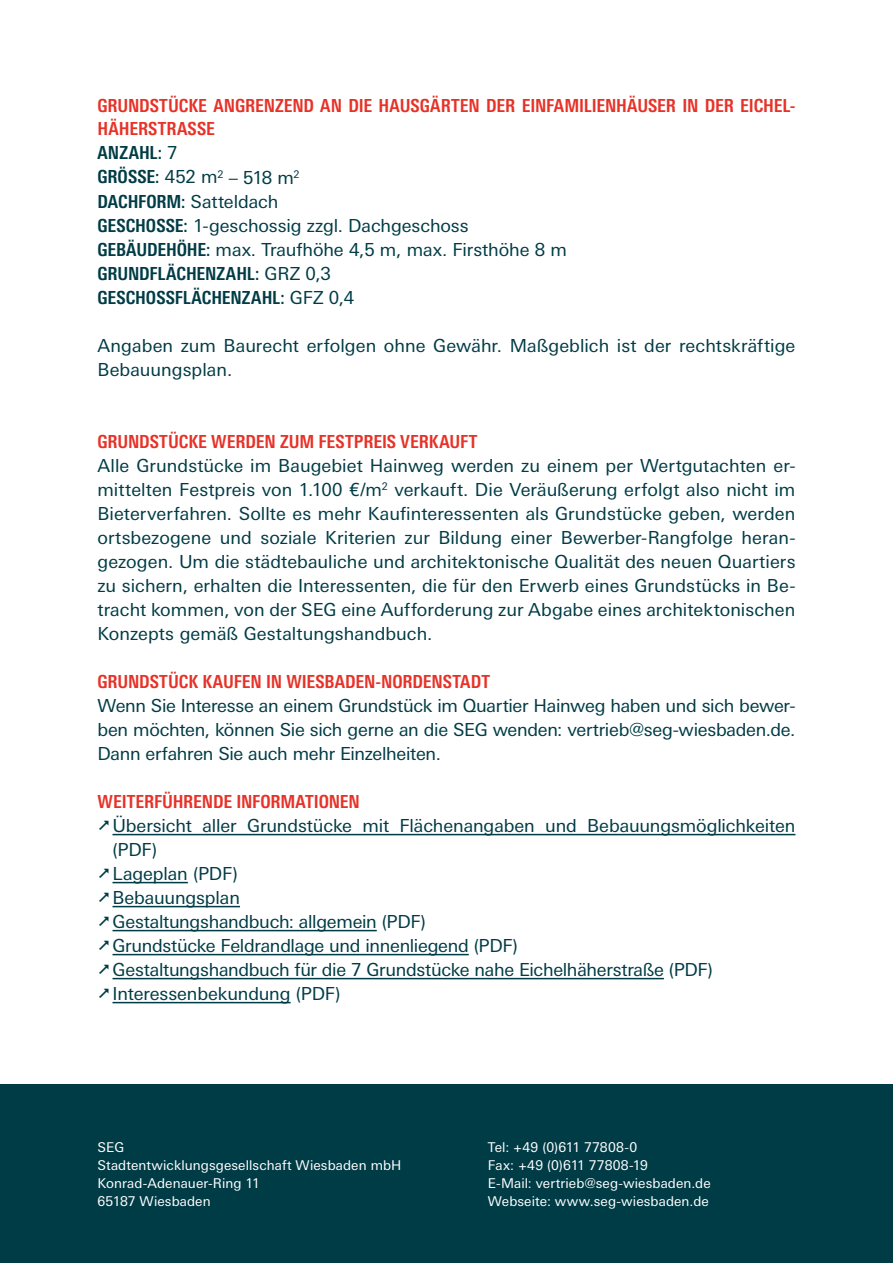
<style>
.page{position:relative;width:893px;height:1263px;background:#fff}
.page>*{position:absolute;margin:0;border:0;box-sizing:border-box;transform-origin:0 0}
.t1{font:18px/24px "LT Univers Basic";letter-spacing:-.01em;color:#003c46}
.t2{font:700 condensed 18px/24px "LT Univers";letter-spacing:-.005em;color:#e73228}
.t3{font:700 condensed 18px/24px "LT Univers";letter-spacing:-.005em;color:#003c46}
.t4{font:13.5px/18px "LT Univers Basic";letter-spacing:.005em;color:#fff}
.s1{color:#003c46}
.s2{font-family:"LT Univers Basic";font-weight:400;font-stretch:normal;color:#003c46}
.s3{font-family:"LT Univers";font-weight:700;font-stretch:condensed}
.s4{font-family:"LT Univers Basic";font-weight:400;font-stretch:normal}
.s5{font-family:"Arrows"}
</style>
<div class="page">
<hr style="left:112px;top:834px;width:683px;height:1px;background:#003c46">
<hr style="left:112px;top:882px;width:76px;height:1px;background:#003c46">
<hr style="left:112px;top:906px;width:128px;height:1px;background:#003c46">
<hr style="left:112px;top:930px;width:265px;height:1px;background:#003c46">
<hr style="left:112px;top:954px;width:357px;height:1px;background:#003c46">
<hr style="left:112px;top:978px;width:552px;height:1px;background:#003c46">
<hr style="left:112px;top:1002px;width:179px;height:1px;background:#003c46">
<div style="left:0;top:1085px;width:893px;height:178px;background:#003c46"></div>
<p class="t2" style="left:98px;top:93px;width:699px">GRUNDSTÜCKE ANGRENZEND AN DIE HAUSGÄRTEN DER EINFAMILIENHÄUSER IN DER EICHEL-<br>HÄHERSTRASSE<br><span class="s1">ANZAHL:</span> <span class="s2">7</span></p>
<p class="t1" style="left:98px;top:165px;width:471px"><span class="s3">GRÖSSE:</span> 452 m<sup>2</sup> – 518 m<sup>2<br></sup><span class="s3">DACHFORM:</span> Satteldach<br><span class="s3">GESCHOSSE:</span> 1-geschossig zzgl. Dachgeschoss <span class="s3">GEBÄUDEHÖHE:</span> max. Traufhöhe 4,5 m, max. Firsthöhe 8 m</p>
<p class="t3" style="left:98px;top:261px;width:258px">GRUNDFLÄCHENZAHL: <span class="s4">GRZ 0,3<br></span>GESCHOSSFLÄCHENZAHL: <span class="s4">GFZ 0,4</span></p>
<p class="t1" style="left:98px;top:333px;width:699px">Angaben zum Baurecht erfolgen ohne Gewähr. Maßgeblich ist der rechtskräftige<br>Bebauungsplan.</p>
<p class="t2" style="left:98px;top:429px;width:381px">GRUNDSTÜCKE WERDEN ZUM FESTPREIS VERKAUFT</p>
<p class="t1" style="left:97px;top:453px;width:699px;text-align:justify">Alle Grundstücke im Baugebiet Hainweg werden zu einem per Wertgutachten er&shy;mittelten Festpreis von 1.100 €/m<sup>2</sup> verkauft. Die Veräußerung erfolgt also nicht im Bieterverfahren. Sollte es mehr Kaufinteressenten als Grundstücke geben, werden ortsbezogene und soziale Kriterien zur Bildung einer Bewerber-Rangfolge heran&shy;gezogen. Um die städtebauliche und architektonische Qualität des neuen Quartiers zu sichern, erhalten die Interessenten, die für den Erwerb eines Grundstücks in Be&shy;tracht kommen, von der SEG eine Aufforderung zur Abgabe eines architektonischen Konzepts gemäß Gestaltungshandbuch.</p>
<p class="t2" style="left:97px;top:669px;width:394px">GRUNDSTÜCK KAUFEN IN WIESBADEN-NORDENSTADT</p>
<p class="t1" style="left:97px;top:693px;width:699px;text-align:justify">Wenn Sie Interesse an einem Grundstück im Quartier Hainweg haben und sich bewer&shy;ben möchten, können Sie sich gerne an die SEG wenden: vertrieb@seg-wiesbaden.de.<br>Dann erfahren Sie auch mehr Einzelheiten.</p>
<p class="t2" style="left:97px;top:789px;width:264px">WEITERFÜHRENDE INFORMATIONEN</p>
<p class="t1" style="left:97px;top:813px;width:699px"><span class="s5">G</span>Übersicht aller Grundstücke mit Flächenangaben und Bebauungsmöglichkeiten</p>
<p class="t1" style="left:112px;top:837px;width:46px">(PDF)</p>
<p class="t1" style="left:97px;top:861px;width:142px"><span class="s5">G</span>Lageplan (PDF)</p>
<p class="t1" style="left:97px;top:885px;width:144px"><span class="s5">G</span>Bebauungsplan</p>
<p class="t1" style="left:97px;top:909px;width:330px"><span class="s5">G</span>Gestaltungshandbuch: allgemein (PDF)</p>
<p class="t1" style="left:97px;top:933px;width:422px"><span class="s5">G</span>Grundstücke Feldrandlage und innenliegend (PDF)</p>
<p class="t1" style="left:97px;top:957px;width:617px"><span class="s5">G</span>Gestaltungshandbuch für die 7 Grundstücke nahe Eichelhäherstraße (PDF)</p>
<p class="t1" style="left:97px;top:981px;width:245px"><span class="s5">G</span>Interessenbekundung (PDF)</p>
<p class="t4" style="left:98px;top:1138px;width:305px">SEG<br>Stadtentwicklungsgesellschaft Wiesbaden mbH<br>Konrad-Adenauer-Ring 11<br>65187 Wiesbaden</p>
<p class="t4" style="left:488px;top:1138px;width:224px">Tel: +49 (0)611 77808-0<br>Fax: +49 (0)611 77808-19<br>E-Mail: vertrieb@seg-wiesbaden.de<br>Webseite: www.seg-wiesbaden.de</p>
</div>
